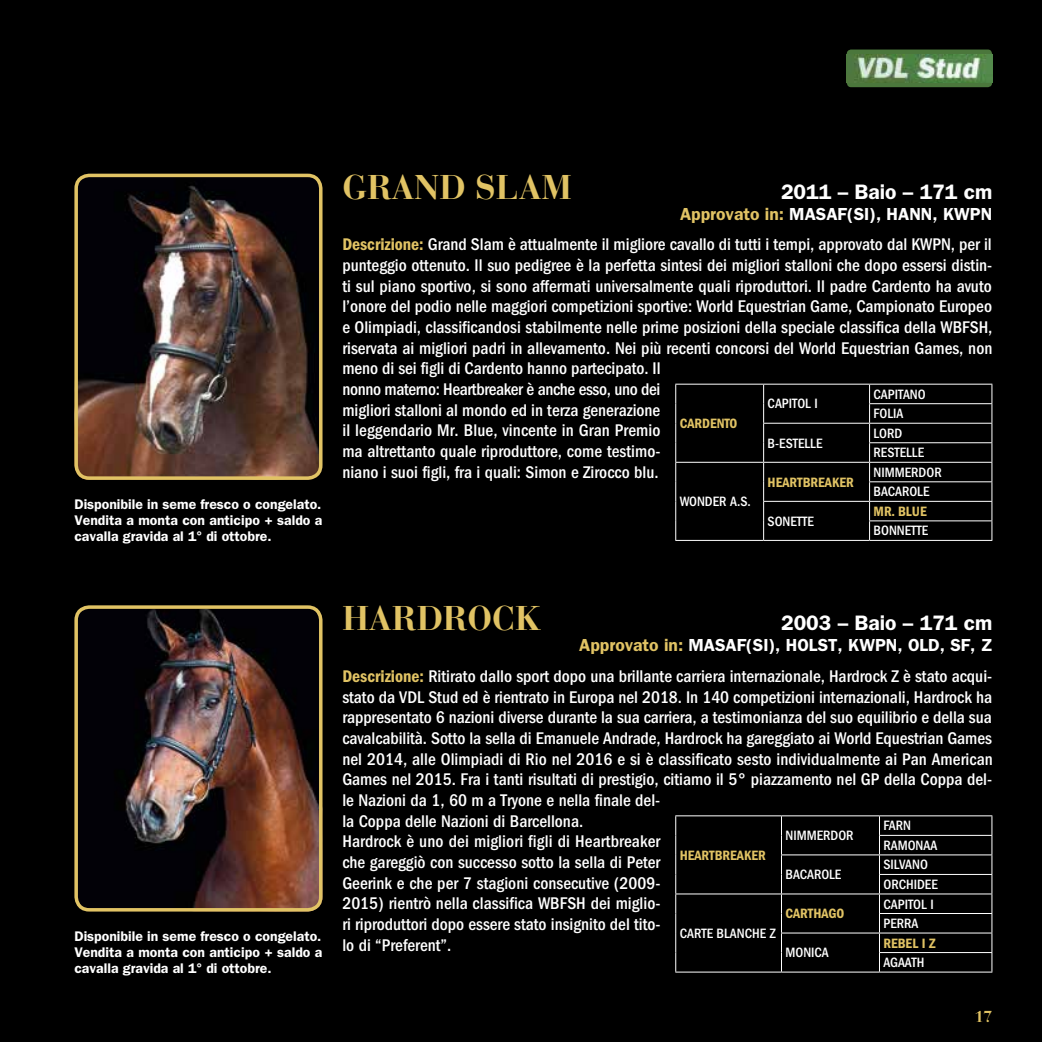
<style>
.page{position:relative;width:1042px;height:1042px;background:#000}
.page>*{position:absolute;margin:0;border:0;box-sizing:border-box;transform-origin:0 0}
.t1{font:700 34.12px "Bauer Bodoni Std";color:#e1c364}
.t2{font:600 21px "ITC Franklin Gothic Std";color:#fff}
.t3{font:500 condensed 17.5px/20.7px "ITC Franklin Gothic Std";color:#fff;text-align:right}
.t4{font:700 15.75px "Bauer Bodoni Std";color:#e1c364}
.t5{font:600 14px/15.8px "ITC Franklin Gothic Std";color:#fff;text-align:justify}
.t6{font:500 condensed 14px/19.6px "ITC Franklin Gothic Std";color:#fff}
.t7{font:14px "ITC Franklin Gothic Std Dm Cd";color:#e1c364}
.s1{font-weight:600;font-stretch:normal;color:#e1c364}
.s2{font-weight:600;font-stretch:normal}
.s3{font-family:"ITC Franklin Gothic Std Dm Cd";font-weight:400;font-stretch:normal;color:#e1c364}
</style>
<div class="page">
<img style="left:79px;top:174px;width:243px;height:306px">
<div style="left:74px;top:174px;width:248px;height:306px;border:4px solid #e1c364;border-radius:13px"></div>
<img style="left:79px;top:610px;width:243px;height:301px">
<div style="left:74px;top:605px;width:248px;height:306px;border:4px solid #e1c364;border-radius:13px"></div>
<div style="left:847px;top:50px;width:145px;height:37px;background:#4b773c;border-radius:4px"></div>
<img style="left:854px;top:54px;width:138px;height:28px">
<hr style="left:869px;top:403px;width:123px;height:1px;background:#fff">
<hr style="left:763px;top:423px;width:106px;height:1px;background:#fff">
<hr style="left:869px;top:423px;width:123px;height:1px;background:#fff">
<hr style="left:869px;top:442px;width:123px;height:1px;background:#fff">
<hr style="left:675px;top:462px;width:88px;height:1px;background:#fff">
<hr style="left:763px;top:462px;width:106px;height:1px;background:#fff">
<hr style="left:869px;top:462px;width:123px;height:1px;background:#fff">
<hr style="left:869px;top:481px;width:123px;height:1px;background:#fff">
<hr style="left:763px;top:501px;width:106px;height:1px;background:#fff">
<svg style="left:763px;top:385px;width:1px;height:155px"></svg>
<hr style="left:869px;top:501px;width:123px;height:1px;background:#fff">
<hr style="left:869px;top:520px;width:123px;height:1px;background:#fff">
<svg style="left:869px;top:385px;width:1px;height:155px"></svg>
<hr style="left:675px;top:384px;width:88px;height:1px;background:#fff">
<hr style="left:763px;top:384px;width:106px;height:1px;background:#fff">
<hr style="left:869px;top:384px;width:123px;height:1px;background:#fff">
<svg style="left:675px;top:385px;width:1px;height:155px"></svg>
<hr style="left:675px;top:540px;width:88px;height:1px;background:#fff">
<hr style="left:763px;top:540px;width:106px;height:1px;background:#fff">
<svg style="left:991px;top:385px;width:1px;height:155px"></svg>
<hr style="left:869px;top:540px;width:123px;height:1px;background:#fff">
<hr style="left:675px;top:815px;width:106px;height:1px;background:#fff">
<hr style="left:781px;top:815px;width:98px;height:1px;background:#fff">
<hr style="left:879px;top:815px;width:113px;height:1px;background:#fff">
<hr style="left:879px;top:835px;width:113px;height:1px;background:#fff">
<hr style="left:781px;top:854px;width:98px;height:1px;background:#fff">
<hr style="left:879px;top:854px;width:113px;height:1px;background:#fff">
<hr style="left:879px;top:874px;width:113px;height:1px;background:#fff">
<hr style="left:675px;top:893px;width:106px;height:1px;background:#fff">
<svg style="left:675px;top:816px;width:1px;height:155px"></svg>
<hr style="left:675px;top:971px;width:106px;height:1px;background:#fff">
<hr style="left:781px;top:893px;width:98px;height:1px;background:#fff">
<hr style="left:879px;top:893px;width:113px;height:1px;background:#fff">
<hr style="left:879px;top:913px;width:113px;height:1px;background:#fff">
<hr style="left:781px;top:932px;width:98px;height:1px;background:#fff">
<svg style="left:781px;top:816px;width:1px;height:155px"></svg>
<hr style="left:781px;top:971px;width:98px;height:1px;background:#fff">
<hr style="left:879px;top:932px;width:113px;height:1px;background:#fff">
<hr style="left:879px;top:952px;width:113px;height:1px;background:#fff">
<svg style="left:879px;top:816px;width:1px;height:155px"></svg>
<svg style="left:991px;top:816px;width:1px;height:155px"></svg>
<hr style="left:879px;top:971px;width:113px;height:1px;background:#fff">
<p class="t5" style="left:74px;top:497px;width:250px">Disponibile in seme fresco o congelato.<br>Vendita a monta con anticipo + saldo a cavalla gravida al 1° di ottobre.</p>
<h1 class="t1" style="left:342px;top:166px;width:231px">GRAND SLAM</h1>
<p class="t2" style="left:781px;top:179px;width:213px">2011 – Baio – 171 cm</p>
<p class="t3" style="left:342px;top:199px;width:651px;line-height:30.6px"><span class="s1">Approvato in:</span> <span class="s2">MASAF(SI), HANN, KWPN<br></span><span class="s3">DESCRIZIONE:</span> Grand Slam è attualmente il migliore cavallo di tutti i tempi, approvato dal KWPN, per il</p>
<p class="t3" style="left:342px;top:255px;width:651px;text-align:left">punteggio ottenuto. Il suo pedigree è la perfetta sintesi dei migliori stalloni che dopo essersi distin&shy;ti sul piano sportivo, si sono affermati universalmente quali riproduttori. Il padre Cardento ha avuto l’onore del podio nelle maggiori competizioni sportive: World Equestrian Game, Campionato Europeo e Olimpiadi, classificandosi stabilmente nelle prime posizioni della speciale classifica della WBFSH, riservata ai migliori padri in allevamento. Nei più recenti concorsi del World Equestrian Games, non meno di sei figli di Cardento hanno partecipato. Il<br>nonno materno: Heartbreaker è anche esso, uno dei<br>migliori stalloni al mondo ed in terza generazione<br>il leggendario Mr. Blue, vincente in Gran Premio<br>ma altrettanto quale riproduttore, come testimo-<br>niano i suoi figli, fra i quali: Simon e Zirocco blu.</p>
<p class="t6" style="left:767px;top:394px;width:15px">Capitol</p>
<p class="t6" style="left:814px;top:394px;width:5px">I</p>
<p class="t6" style="left:873px;top:384px;width:15px">Capitano<br>Folia</p>
<p class="t6" style="left:767px;top:433px;width:26px">B-Estelle</p>
<p class="t6" style="left:873px;top:423px;width:15px">Lord<br>Restelle</p>
<p class="t7" style="left:680px;top:415px;width:16px">CARDENTO</p>
<p class="t7" style="left:767px;top:474px;width:17px">HEARTBREAKER</p>
<p class="t6" style="left:873px;top:462px;width:17px">Nimmerdor<br>Bacarole</p>
<p class="t6" style="left:767px;top:511px;width:15px">Sonette</p>
<p class="t6" style="left:680px;top:492px;width:18px">Wonder</p>
<p class="t6" style="left:730px;top:492px;width:22px">A.S.</p>
<p class="t7" style="left:873px;top:503px;width:41px">MR. BLUE</p>
<p class="t6" style="left:873px;top:521px;width:16px">Bonnette</p>
<p class="t5" style="left:74px;top:928px;width:250px">Disponibile in seme fresco o congelato.<br>Vendita a monta con anticipo + saldo a cavalla gravida al 1° di ottobre.</p>
<h1 class="t1" style="left:342px;top:598px;width:76px">HARDR</h1>
<h1 class="t1" style="left:467px;top:598px;width:75px">OCK</h1>
<p class="t2" style="left:781px;top:611px;width:213px">2003 – Baio – 171 cm</p>
<p class="t3" style="left:342px;top:630px;width:651px;line-height:30.6px"><span class="s1">Approvato in:</span> <span class="s2">MASAF(SI), HOLST, KWPN, OLD, SF, Z<br></span><span class="s3">DESCRIZIONE:</span> Ritirato dallo sport dopo una brillante carriera internazionale, Hardrock Z è stato acqui-</p>
<p class="t3" style="left:342px;top:687px;width:652px;text-align:left">stato da VDL Stud ed è rientrato in Europa nel 2018. In 140 competizioni internazionali, Hardrock ha rappresentato 6 nazioni diverse durante la sua carriera, a testimonianza del suo equilibrio e della sua cavalcabilità. Sotto la sella di Emanuele Andrade, Hardrock ha gareggiato ai World Equestrian Games nel 2014, alle Olimpiadi di Rio nel 2016 e si è classificato sesto individualmente ai Pan American Games nel 2015. Fra i tanti risultati di prestigio, citiamo il 5° piazzamento nel GP della Coppa del&shy;le Nazioni da 1, 60 m a Tryone e nella finale del-<br>la Coppa delle Nazioni di Barcellona.<br>Hardrock è uno dei migliori figli di Heartbreaker<br>che gareggiò con successo sotto la sella di Peter<br>Geerink e che per 7 stagioni consecutive (2009-<br>2015) rientrò nella classifica WBFSH dei miglio-<br>ri riproduttori dopo essere stato insignito del tito-<br>lo di “Preferent”.</p>
<p class="t6" style="left:785px;top:826px;width:17px">Nimmerdor</p>
<p class="t6" style="left:883px;top:816px;width:17px">Farn<br>Ramonaa</p>
<p class="t6" style="left:785px;top:865px;width:16px">Bacarole</p>
<p class="t6" style="left:883px;top:855px;width:16px">Silvano<br>Orchidee</p>
<p class="t7" style="left:680px;top:847px;width:17px">HEARTBREAKER</p>
<p class="t6" style="left:883px;top:894px;width:15px">Capitol</p>
<p class="t6" style="left:930px;top:894px;width:5px">I</p>
<p class="t6" style="left:883px;top:914px;width:15px">Perra</p>
<p class="t7" style="left:785px;top:905px;width:16px">CARTHAGO</p>
<p class="t6" style="left:680px;top:923px;width:15px">Carte</p>
<p class="t6" style="left:716px;top:923px;width:16px">Blanche</p>
<p class="t6" style="left:770px;top:923px;width:7px">Z</p>
<p class="t7" style="left:883px;top:935px;width:16px">REBEL</p>
<p class="t7" style="left:922px;top:935px;width:15px">I Z</p>
<p class="t6" style="left:883px;top:953px;width:15px">Agaath</p>
<p class="t6" style="left:785px;top:943px;width:18px">Monica</p>
<p class="t4" style="left:975px;top:1007px;width:19px">17</p>
</div>
